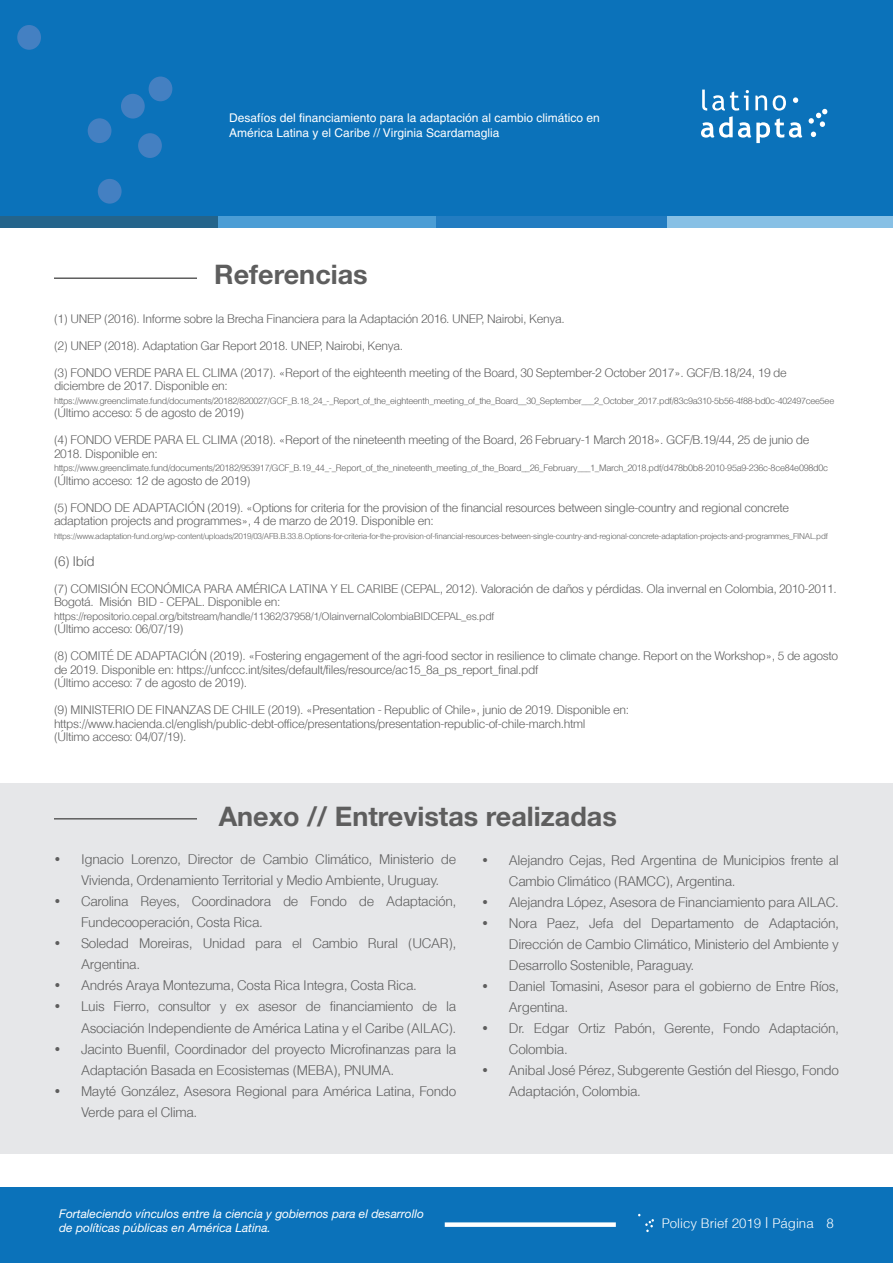
<style>
.page{position:relative;width:893px;height:1263px;background:#fff}
.page>*{position:absolute;margin:0;border:0;box-sizing:border-box;transform-origin:0 0}
.t1{font:700 27px "Helvetica Neue";color:#5e5e5e}
.t2{font:300 13.5px/21px "Helvetica";letter-spacing:-.025em;color:#5e5e5e}
.t3{font:300 13.2px "Helvetica";color:#fff}
.t4{font:300 12px/13.5px "Helvetica";letter-spacing:-.03em;color:#5e5e5e}
.t5{font:12px/14.4px "Helvetica";color:#fff}
.t6{font:italic 12px/14.4px "Helvetica Neue LT Std";color:#fff}
.t7{font:300 10.5px "Helvetica";letter-spacing:-.03em;color:#5e5e5e}
.t8{font:300 9px "Helvetica";letter-spacing:-.03em;color:#5e5e5e}
.t9{font:300 8.85px "Helvetica";letter-spacing:-.03em;color:#5e5e5e}
.t10{font:300 8.1px "Helvetica";letter-spacing:-.03em;color:#5e5e5e}
.s1{font-size:14.7px}
.s2{font-size:13.35px}
</style>
<div class="page">
<div style="left:0;top:0;width:893px;height:228px;background:#0b72ba"></div>
<svg style="left:809px;top:109px;width:18px;height:28px"></svg>
<svg style="left:701px;top:90px;width:101px;height:53px"></svg>
<div style="left:98px;top:179px;width:24px;height:25px;background:#4480c2;border-radius:50%"></div>
<div style="left:149px;top:77px;width:23px;height:24px;background:#4480c2;border-radius:50%"></div>
<div style="left:88px;top:118px;width:23px;height:25px;background:#4480c2;border-radius:50%"></div>
<div style="left:121px;top:94px;width:24px;height:25px;background:#4480c2;border-radius:50%"></div>
<div style="left:138px;top:133px;width:24px;height:25px;background:#4480c2;border-radius:50%"></div>
<div style="left:17px;top:25px;width:24px;height:25px;background:#4480c2;border-radius:50%"></div>
<div style="left:0;top:217px;width:218px;height:11px;background:#24648b"></div>
<div style="left:218px;top:217px;width:218px;height:11px;background:#4b9dd5"></div>
<div style="left:436px;top:217px;width:232px;height:11px;background:#227cc1"></div>
<div style="left:667px;top:217px;width:226px;height:11px;background:#87c0e5"></div>
<div style="left:0;top:1188px;width:893px;height:75px;background:#0b72ba"></div>
<svg style="left:638px;top:1214px;width:16px;height:18px"></svg>
<div style="left:445px;top:1222px;width:171px;height:5px;background:#fff"></div>
<div style="left:0;top:783px;width:893px;height:371px;background:#e6e7e9"></div>
<hr style="left:54px;top:277px;width:143px;height:2px;background:#5e5e5e">
<hr style="left:54px;top:818px;width:143px;height:1px;background:#5e5e5e">
<p class="t5" style="left:229px;top:111px;width:372px">Desafíos del financiamiento para la adaptación al cambio climático en<br>América Latina y el Caribe // Virginia Scardamaglia</p>
<p class="t5" style="left:229px;top:111px;width:434px">Plat ormas de información:<br>integ ación del conocim ento en materia de ad ptación // Nazareno Castillo Marín</p>
<h1 class="t1" style="left:214px;top:258px;width:155px">Referencias</h1>
<p class="t4" style="left:54px;top:311px;width:512px">(1) UNEP (2016). Informe sobre la Brecha Financiera para la Adaptación 2016. UNEP, Nairobi, Kenya.</p>
<p class="t4" style="left:54px;top:338px;width:351px">(2) UNEP (2018). Adaptation Gar Report 2018. UNEP, Nairobi, Kenya.</p>
<p class="t4" style="left:54px;top:365px;width:734px">(3) FONDO VERDE PARA EL CLIMA (2017). «Report of the eighteenth meeting of the Board, 30 September-2 October 2017». GCF/B.18/24, 19 de diciembre de 2017. Disponible en:</p>
<p class="t9" style="left:54px;top:395px;width:782px">https://www.greenclimate.fund/documents/20182/820027/GCF_B.18_24_-_Report_of_the_eighteenth_meeting_of_the_Board__30_September___2_October_2017.pdf/83c9a310-5b56-4f88-bd0c-402497cee5ee</p>
<p class="t4" style="left:54px;top:406px;width:192px">(Último acceso: 5 de agosto de 2019)</p>
<p class="t4" style="left:54px;top:433px;width:757px">(4) FONDO VERDE PARA EL CLIMA (2018). «Report of the nineteenth meeting of the Board, 26 February-1 March 2018». GCF/B.19/44, 25 de junio de<br>2018. Disponible en:</p>
<p class="t8" style="left:54px;top:463px;width:776px">https://www.greenclimate.fund/documents/20182/953917/GCF_B.19_44_-_Report_of_the_nineteenth_meeting_of_the_Board__26_February___1_March_2018.pdf/d478b0b8-2010-95a9-236c-8ce84e098d0c</p>
<p class="t4" style="left:54px;top:473px;width:198px">(Último acceso: 12 de agosto de 2019)</p>
<p class="t4" style="left:54px;top:500px;width:737px">(5) FONDO DE ADAPTACIÓN (2019). «Options for criteria for the provision of the financial resources between single-country and regional concrete adaptation projects and programmes», 4 de marzo de 2019. Disponible en:</p>
<p class="t10" style="left:54px;top:531px;width:775px">https://www.adaptation-fund.org/wp-content/uploads/2019/03/AFB.B.33.8.Options-for-criteria-for-the-provision-of-financial-resources-between-single-country-and-regional-concrete-adaptation-projects-and-programmes_FINAL.pdf</p>
<p class="t2" style="left:54px;top:550px;width:42px">(6) Ibíd</p>
<p class="t4" style="left:54px;top:581px;width:784px">(7) COMISIÓN ECONÓMICA PARA AMÉRICA LATINA Y EL CARIBE (CEPAL, 2012). Valoración de daños y pérdidas. Ola invernal en Colombia, 2010-2011.<br>Bogotá. Misión BID - CEPAL. Disponible en:</p>
<p class="t7" style="left:54px;top:610px;width:442px">https://repositorio.cepal.org/bitstream/handle/11362/37958/1/OlainvernalColombiaBIDCEPAL_es.pdf</p>
<p class="t4" style="left:54px;top:622px;width:131px">(Último acceso: 06/07/19)</p>
<p class="t4" style="left:54px;top:649px;width:786px">(8) COMITÉ DE ADAPTACIÓN (2019). «Fostering engagement of the agri-food sector in resilience to climate change. Report on the Workshop», 5 de agosto de 2019. Disponible en: https://unfccc.int/sites/default/files/resource/ac15_8a_ps_report_final.pdf<br>(Último acceso: 7 de agosto de 2019).</p>
<p class="t4" style="left:54px;top:703px;width:577px">(9) MINISTERIO DE FINANZAS DE CHILE (2019). «Presentation - Republic of Chile», junio de 2019. Disponible en: https://www.hacienda.cl/english/public-debt-office/presentations/presentation-republic-of-chile-march.html<br>(Último acceso: 04/07/19).</p>
<h1 class="t1" style="left:219px;top:799px;width:400px">Anexo // Entrevistas realizadas</h1>
<p class="t2" style="left:81px;top:849px;width:377px;text-indent:-27px">• Ignacio Lorenzo, Director de Cambio Climático, Ministerio de<br>Vivienda, Ordenamiento Territorial y Medio Ambiente, Uruguay.</p>
<p class="t2" style="left:81px;top:891px;width:377px;text-indent:-27px">• Carolina Reyes, Coordinadora de Fondo de Adaptación,<br>Fundecooperación, Costa Rica.</p>
<p class="t2" style="left:81px;top:933px;width:377px;text-indent:-27px">• Soledad Moreiras, Unidad para el Cambio Rural (UCAR),<br>Argentina.</p>
<p class="t2" style="left:54px;top:975px;width:364px">• Andrés Araya Montezuma, Costa Rica Integra, Costa Rica.</p>
<p class="t2" style="left:54px;top:996px;width:404px;text-align:right">• Luis Fierro, consultor y ex asesor de financiamiento de la<br>Asociación Independiente de América Latina y el Caribe (AILAC).</p>
<p class="t2" style="left:81px;top:1038px;width:377px;text-indent:-27px">• Jacinto Buenfil, Coordinador del proyecto Microfinanzas para la<br>Adaptación Basada en Ecosistemas (MEBA), PNUMA.</p>
<p class="t2" style="left:81px;top:1080px;width:377px;text-indent:-27px">• Mayté González, Asesora Regional para América Latina, Fondo<br>Verde para el Clima.</p>
<p class="t2" style="left:509px;top:849px;width:331px;text-indent:-27px">• Alejandro Cejas, Red Argentina de Municipios frente al<br>Cambio Climático (RAMCC), Argentina.</p>
<p class="t2" style="left:482px;top:891px;width:358px">• Alejandra López, Asesora de Financiamiento para AILAC.</p>
<p class="t2" style="left:509px;top:912px;width:332px;text-align:justify;text-indent:-27px">• Nora Paez, Jefa del Departamento de Adaptación, Dirección de Cambio Climático, Ministerio del Ambiente y Desarrollo Sostenible, Paraguay.</p>
<p class="t2" style="left:509px;top:975px;width:331px;text-indent:-27px">• Daniel Tomasini, Asesor para el gobierno de Entre Ríos,<br>Argentina.</p>
<p class="t2" style="left:509px;top:1017px;width:332px;text-indent:-27px">• Dr. Edgar Ortiz Pabón, Gerente, Fondo Adaptación,<br>Colombia.</p>
<p class="t2" style="left:509px;top:1059px;width:331px;text-indent:-27px">• Anibal José Pérez, Subgerente Gestión del Riesgo, Fondo<br>Adaptación, Colombia.</p>
<p class="t6" style="left:59px;top:1206px;width:366px">Fortaleciendo vínculos entre la ciencia y gobiernos para el desarrollo de políticas públicas en América Latina.</p>
<p class="t3" style="left:662px;top:1215px;width:173px">Policy Brief 2019 <span class="s1">|</span> Página <span class="s2">8</span></p>
</div>
